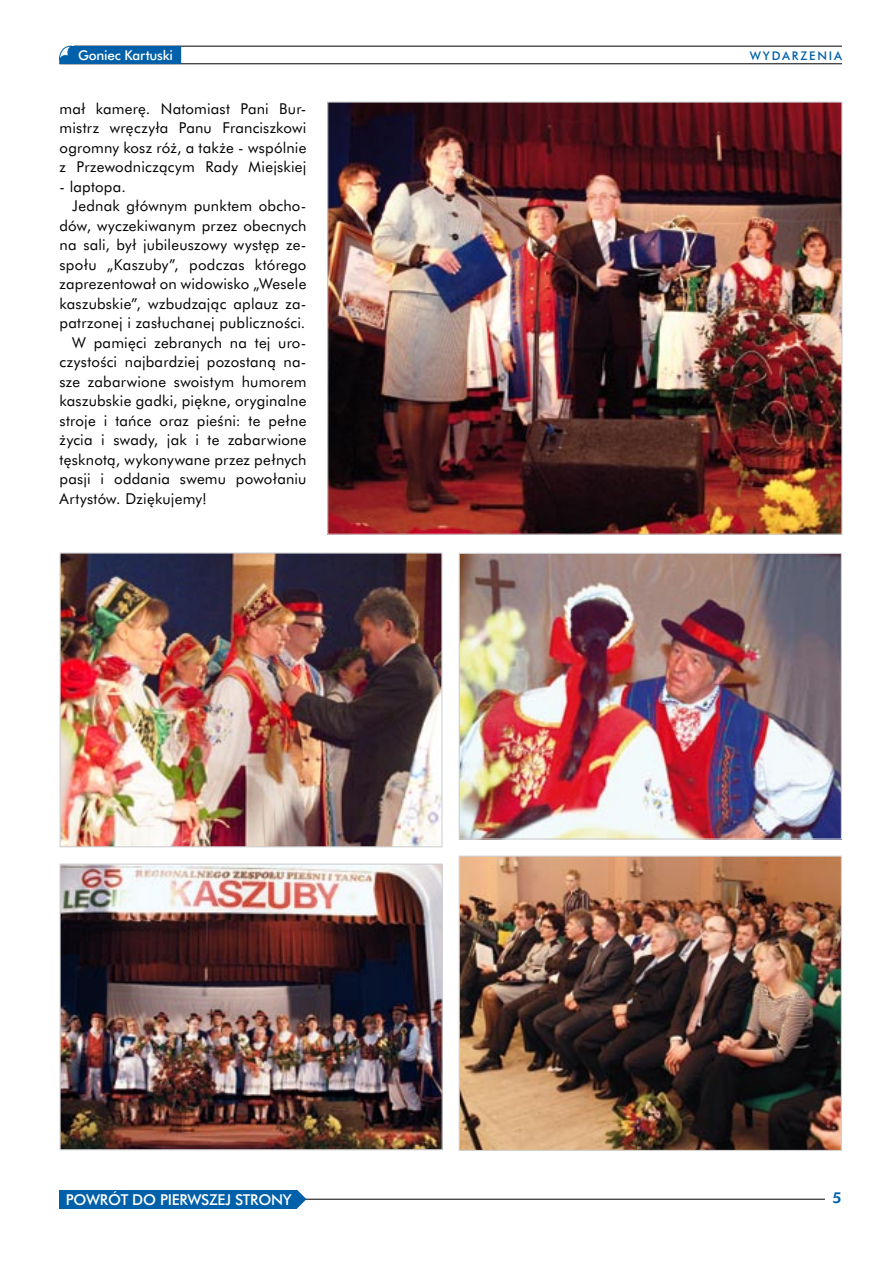
<style>
.page{position:relative;width:893px;height:1263px;background:#fff}
.page>*{position:absolute;margin:0;border:0;box-sizing:border-box;transform-origin:0 0}
.t1{font:15px/19.5px "Futurum Ibis EE";letter-spacing:.015em;color:#000;text-align:justify}
.t2{font:500 15px "Futurum Ibis EE";letter-spacing:-.02em;color:#fff}
.t3{font:800 15px "Futurum Ibis EE";color:#0060a9}
.t4{font:500 13.5px "Futurum Ibis EE";letter-spacing:-.02em;color:#fff}
.t5{font:500 12px "Futurum Ibis EE";letter-spacing:.15em;color:#0060a9}
</style>
<div class="page">
<img style="left:329px;top:103px;width:511px;height:430px">
<img style="left:62px;top:554px;width:378px;height:291px">
<div style="left:60px;top:552px;width:382px;height:295px;border:1px solid #cfd0d2"></div>
<img style="left:62px;top:865px;width:379px;height:283px">
<div style="left:60px;top:863px;width:383px;height:287px;border:1px solid #cfd0d2"></div>
<img style="left:461px;top:857px;width:379px;height:292px">
<div style="left:459px;top:855px;width:383px;height:296px;border:1px solid #cfd0d2"></div>
<img style="left:461px;top:555px;width:379px;height:282px">
<div style="left:459px;top:553px;width:383px;height:286px;border:1px solid #cfd0d2"></div>
<hr style="left:300px;top:1199px;width:525px;height:1px;background:#000">
<hr style="left:60px;top:64px;width:782px;height:1px;background:#000">
<svg style="left:59px;top:54px;width:122px;height:10px"></svg>
<svg style="left:297px;top:1189px;width:9px;height:20px"></svg>
<svg style="left:60px;top:46px;width:782px;height:17px"></svg>
<div style="left:60px;top:1190px;width:237px;height:18px;background:#0060a9"></div>
<p class="t4" style="left:78px;top:47px;width:96px">Goniec Kartuski</p>
<p class="t1" style="left:60px;top:98px;width:248px">mał kamerę. Natomiast Pani Bur&shy;mistrz wręczyła Panu Franciszkowi ogromny kosz róż, a także - wspólnie z Przewodniczącym Rady Miejskiej</p>
<p class="t1" style="left:60px;top:176px;width:68px">- laptopa.</p>
<p class="t1" style="left:60px;top:196px;width:248px;text-indent:13px">Jednak głównym punktem obcho&shy;dów, wyczekiwanym przez obecnych na sali, był jubileuszowy występ ze&shy;społu „Kaszuby”, podczas którego zaprezentował on widowisko „Wesele kaszubskie”, wzbudzając aplauz za&shy;patrzonej i zasłuchanej publiczności.</p>
<p class="t1" style="left:60px;top:332px;width:248px;text-indent:13px">W pamięci zebranych na tej uro&shy;czystości najbardziej pozostaną na&shy;sze zabarwione swoistym humorem kaszubskie gadki, piękne, oryginalne stroje i tańce oraz pieśni: te pełne życia i swady, jak i te zabarwione tęsknotą, wykonywane przez pełnych pasji i oddania swemu powołaniu Artystów. Dziękujemy!</p>
<p class="t2" style="left:66px;top:1190px;width:227px">POWRÓT DO PIERWSZEJ STRONY</p>
<p class="t5" style="left:750px;top:49px;width:94px">WYDARZENIA</p>
<p class="t3" style="left:833px;top:1189px;width:11px">5</p>
</div>
